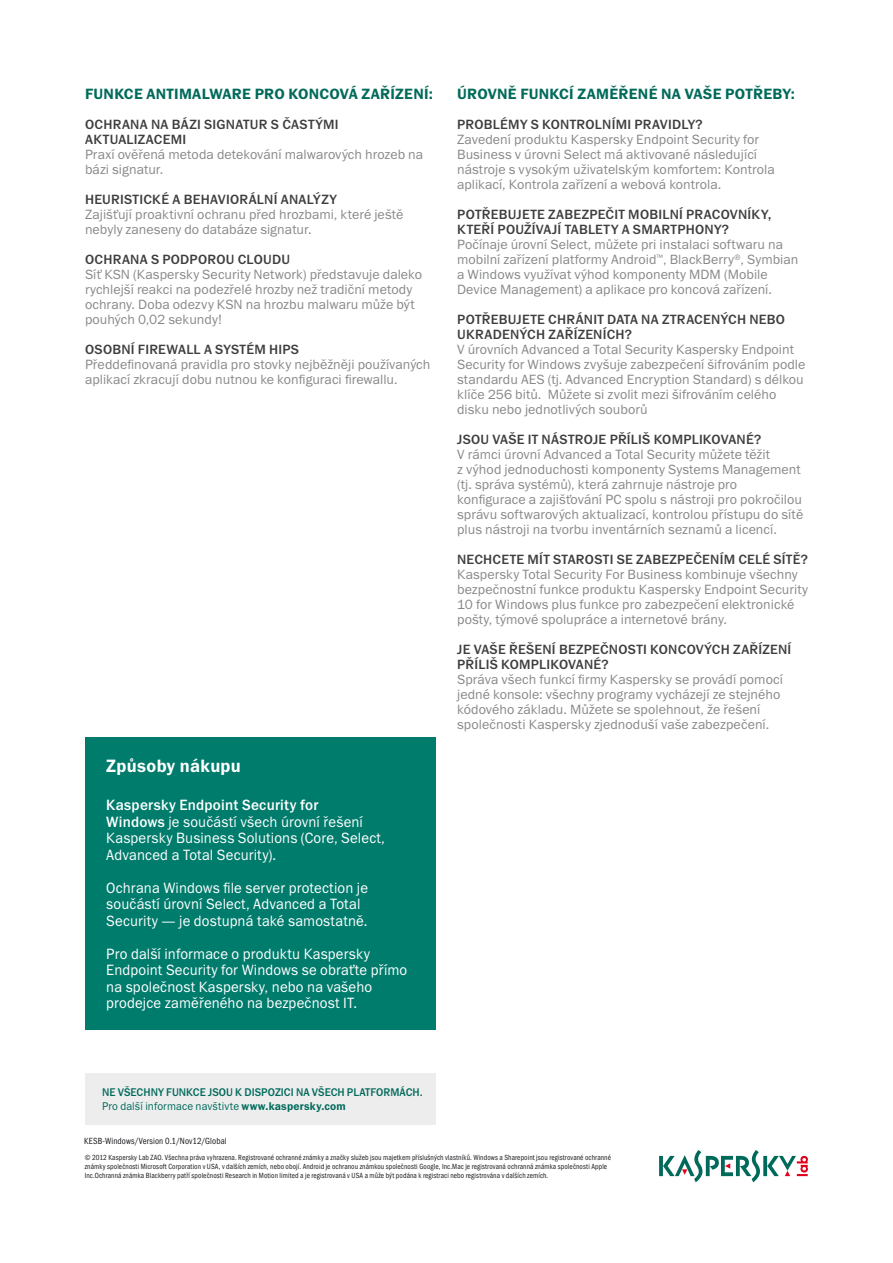
<style>
.page{position:relative;width:893px;height:1263px;background:#fff}
.page>*{position:absolute;margin:0;border:0;box-sizing:border-box;transform-origin:0 0}
.t1{font:600 18px "Lab Gothic";letter-spacing:.02em;color:#fff;scale:.95 1}
.t2{font:15px/16.5px "Lab Gothic";letter-spacing:.01em;color:#fff;scale:.95 1}
.t3{font:600 15px "Lab Gothic";letter-spacing:.015em;color:#006a5a}
.t4{font:13.5px/15px "Lab Gothic";letter-spacing:.005em;color:#87888a}
.t5{font:500 13.5px/15px "Lab Gothic";letter-spacing:.015em;color:#3e3e40}
.t6{font:500 11.25px "Lab Gothic";color:#006a5a;scale:.95 1}
.t7{font:11.25px "Lab Gothic";letter-spacing:.01em;color:#006a5a;scale:.95 1}
.Contact{font:9px "Lab Gothic Cond";letter-spacing:.015em;color:#1a171c;scale:.95 1}
.Contact-2{font:7.5px/9px "Lab Gothic Cond";letter-spacing:.015em;color:#1a171c;scale:.95 1}
.s1{font-weight:500}
.s2{font-weight:600}
</style>
<div class="page">
<svg style="left:659px;top:1150px;width:149px;height:32px"></svg>
<div style="left:85px;top:1073px;width:351px;height:51px;background:#ededee"></div>
<div style="left:85px;top:737px;width:351px;height:292px;background:#007c6d"></div>
<p class="t3" style="left:85px;top:85px;width:349px">FUNKCE ANTIMALWARE PRO KONCOVÁ ZAŘÍZENÍ:</p>
<p class="t5" style="left:85px;top:117px;width:255px">OCHRANA NA BÁZI SIGNATUR S ČASTÝMI<br>AKTUALIZACEMI</p>
<p class="t4" style="left:85px;top:147px;width:340px">Praxí ověřená metoda detekování malwarových hrozeb na bázi signatur.</p>
<p class="t5" style="left:85px;top:192px;width:253px">HEURISTICKÉ A BEHAVIORÁLNÍ ANALÝZY</p>
<p class="t4" style="left:85px;top:207px;width:320px">Zajišťují proaktivní ochranu před hrozbami, které ještě nebyly zaneseny do databáze signatur.</p>
<p class="t5" style="left:85px;top:252px;width:206px">OCHRANA S PODPOROU CLOUDU</p>
<p class="t4" style="left:85px;top:267px;width:339px">Síť KSN (Kaspersky Security Network) představuje daleko rychlejší reakci na podezřelé hrozby než tradiční metody ochrany. Doba odezvy KSN na hrozbu malwaru může být pouhých 0,02 sekundy!</p>
<p class="t5" style="left:85px;top:342px;width:215px">OSOBNÍ FIREWALL A SYSTÉM HIPS</p>
<p class="t4" style="left:85px;top:357px;width:347px">Předdefinovaná pravidla pro stovky nejběžněji používaných aplikací zkracují dobu nutnou ke konfiguraci firewallu.</p>
<p class="t1" style="left:106px;top:755px;width:143px">Způsoby nákupu</p>
<p class="t2" style="left:106px;top:797px;width:295px"><span class="s1">Kaspersky Endpoint Security for<br>Windows</span> je součástí všech úrovní řešení Kaspersky Business Solutions (Core, Select, Advanced a Total Security).</p>
<p class="t2" style="left:106px;top:879px;width:277px">Ochrana Windows file server protection je součástí úrovní Select, Advanced a Total<br>Security — je dostupná také samostatně.</p>
<p class="t2" style="left:106px;top:945px;width:318px">Pro další informace o produktu Kaspersky Endpoint Security for Windows se obraťte přímo na společnost Kaspersky, nebo na vašeho prodejce zaměřeného na bezpečnost IT.</p>
<p class="t3" style="left:457px;top:85px;width:339px">ÚROVNĚ FUNKCÍ ZAMĚŘENÉ NA VAŠE POTŘEBY:</p>
<p class="t5" style="left:457px;top:117px;width:247px">PROBLÉMY S KONTROLNÍMI PRAVIDLY?</p>
<p class="t4" style="left:457px;top:132px;width:319px">Zavedení produktu Kaspersky Endpoint Security for Business v úrovni Select má aktivované následující nástroje s vysokým uživatelským komfortem: Kontrola aplikací, Kontrola zařízení a webová kontrola.</p>
<p class="t5" style="left:457px;top:207px;width:316px">POTŘEBUJETE ZABEZPEČIT MOBILNÍ PRACOVNÍKY,<br>KTEŘÍ POUŽÍVAJÍ TABLETY A SMARTPHONY?</p>
<p class="t4" style="left:457px;top:237px;width:343px">Počínaje úrovní Select, můžete pri instalaci softwaru na mobilní zařízení platformy Android<sup>™</sup>, BlackBerry<sup>®</sup>, Symbian a Windows využívat výhod komponenty MDM (Mobile Device Management) a aplikace pro koncová zařízení.</p>
<p class="t5" style="left:457px;top:312px;width:329px">POTŘEBUJETE CHRÁNIT DATA NA ZTRACENÝCH NEBO<br>UKRADENÝCH ZAŘÍZENÍCH?</p>
<p class="t4" style="left:457px;top:342px;width:350px">V úrovních Advanced a Total Security Kaspersky Endpoint Security for Windows zvyšuje zabezpečení šifrováním podle standardu AES (tj. Advanced Encryption Standard) s délkou klíče 256 bitů. Můžete si zvolit mezi šifrováním celého disku nebo jednotlivých souborů</p>
<p class="t5" style="left:457px;top:432px;width:305px">JSOU VAŠE IT NÁSTROJE PŘÍLIŠ KOMPLIKOVANÉ?</p>
<p class="t4" style="left:457px;top:447px;width:348px">V rámci úrovní Advanced a Total Security můžete těžit<br>z výhod jednoduchosti komponenty Systems Management (tj. správa systémů), která zahrnuje nástroje pro konfigurace a zajišťování PC spolu s nástroji pro pokročilou správu softwarových aktualizací, kontrolou přístupu do sítě plus nástroji na tvorbu inventárních seznamů a licencí.</p>
<p class="t5" style="left:457px;top:552px;width:352px">NECHCETE MÍT STAROSTI SE ZABEZPEČENÍM CELÉ SÍTĚ?</p>
<p class="t4" style="left:457px;top:567px;width:352px">Kaspersky Total Security For Business kombinuje všechny bezpečnostní funkce produktu Kaspersky Endpoint Security 10 for Windows plus funkce pro zabezpečení elektronické pošty, týmové spolupráce a internetové brány.</p>
<p class="t5" style="left:457px;top:642px;width:336px">JE VAŠE ŘEŠENÍ BEZPEČNOSTI KONCOVÝCH ZAŘÍZENÍ<br>PŘÍLIŠ KOMPLIKOVANÉ?</p>
<p class="t4" style="left:457px;top:672px;width:327px">Správa všech funkcí firmy Kaspersky se provádí pomocí jedné konsole: všechny programy vycházejí ze stejného kódového základu. Můžete se spolehnout, že řešení společnosti Kaspersky zjednoduší vaše zabezpečení.</p>
<p class="t6" style="left:102px;top:1086px;width:339px">NE VŠECHNY FUNKCE JSOU K DISPOZICI NA VŠECH PLATFORMÁCH.</p>
<p class="t7" style="left:102px;top:1099px;width:258px">Pro další informace navštivte <span class="s2">www.kaspersky.com</span></p>
<p class="Contact" style="left:84px;top:1135px;width:152px">KESB-Windows/Version 0.1/Nov12/Global</p>
<p class="Contact-2" style="left:85px;top:1153px;width:555px">© 2012 Kaspersky Lab ZAO. Všechna práva vyhrazena. Registrované ochranné známky a značky služeb jsou majetkem příslušných vlastníků. Windows a Sharepoint jsou registrované ochranné známky společnosti Microsoft Corporation v USA, v dalších zemích, nebo obojí. Android je ochranou známkou společnosti Google, Inc.Mac je registrovaná ochranná známka společnosti Apple<br>Inc.Ochranná známka Blackberry patří společnosti Research in Motion limited a je registrovaná v USA a může být podána k registraci nebo registrována v dalších zemích.</p>
</div>
